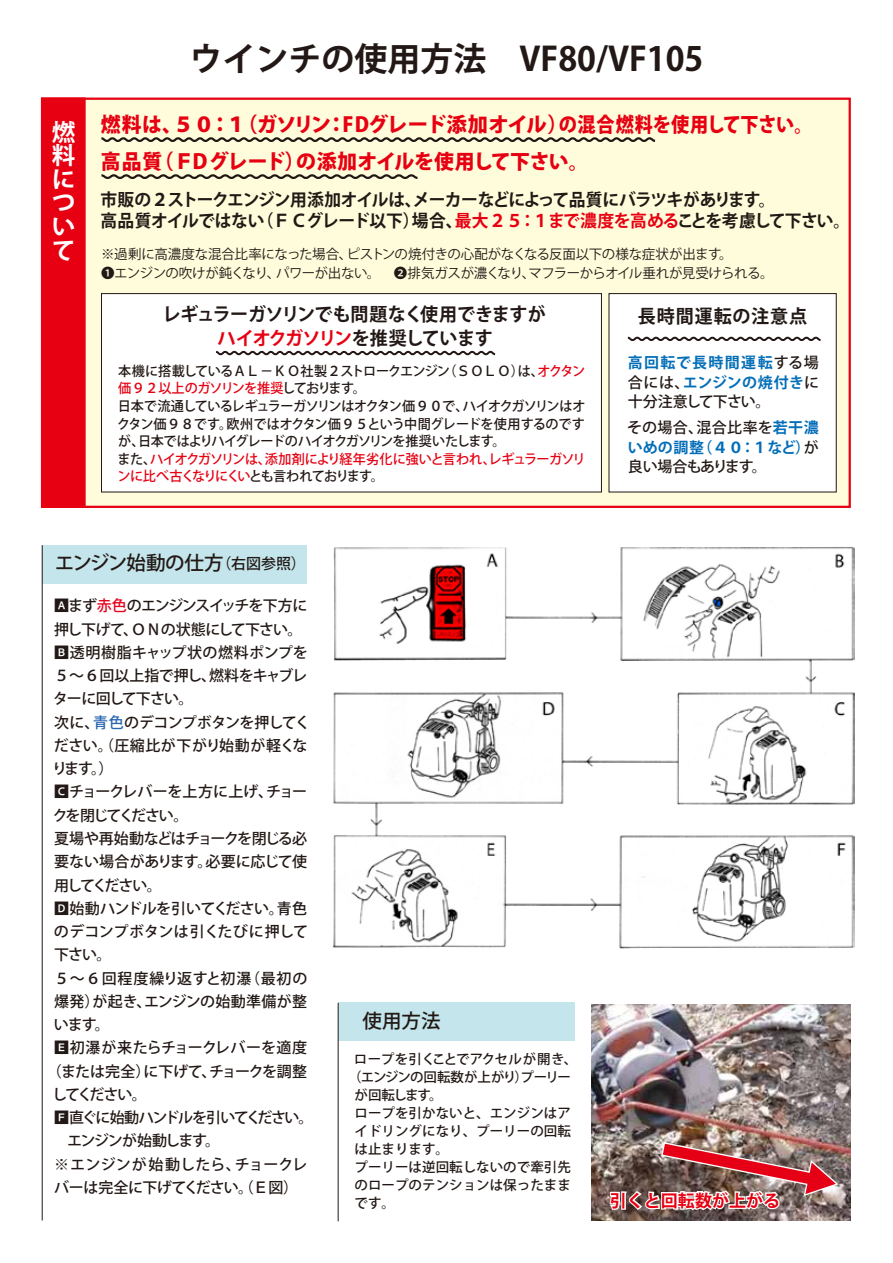
<style>
.page{position:relative;width:893px;height:1263px;background:#fff}
.page>*{position:absolute;margin:0;border:0;box-sizing:border-box;transform-origin:0 0}
.t1{font:700 33px "Koz Go Pr 6 N";color:#221815}
.t2{font:700 23.7px "Koz Go Pr 6 N";color:#fff}
.t3{font:800 20.4px/36.6px "Koz Go Pr 6 N";letter-spacing:-.01em;color:#e60012}
.t4{font:500 19.5px "Koz Go Pr 6 N";letter-spacing:-.01em;color:#221815}
.t5{font:700 18.6px/24.3px "Koz Go Pr 6 N";letter-spacing:-.02em;color:#221815;text-align:center}
.t6{font:700 18.6px "Koz Go Pr 6 N";letter-spacing:.05em;color:#221815}
.t7{font:700 17.25px/21.3px "Koz Go Pr 6 N";letter-spacing:-.04em;color:#221815}
.t8{font:700 16.95px "Koz Go Pr 6 N";color:#e60012}
.t9{font:500 15px/19.4px "Koz Go Pr 6 N";letter-spacing:-.035em;color:#221815;text-align:justify}
.t10{font:500 15px "Koz Go Pr 6 N";letter-spacing:-.055em;color:#221815}
.t11{font:500 15px "Koz Go Pr 6 N";letter-spacing:-.07em;color:#221815}
.t12{font:500 15px "Koz Go Pr 6 N";letter-spacing:-.015em;color:#221815}
.t13{font:500 15px "Koz Go Pr 6 N";letter-spacing:-.08em;color:#221815}
.t14{font:500 15px "Koz Go Pr 6 N";letter-spacing:.035em;color:#221815}
.t15{font:500 15px "Koz Go Pr 6 N";letter-spacing:-.005em;color:#221815}
.t16{font:500 15px "Koz Go Pr 6 N";letter-spacing:-.01em;color:#221815}
.t17{font:500 15px "Koz Go Pr 6 N";letter-spacing:.02em;color:#221815}
.t18{font:500 15px "Koz Go Pr 6 N";letter-spacing:.03em;color:#221815}
.t19{font:500 15px "Koz Go Pr 6 N";color:#221815}
.t20{font:500 15px "Koz Go Pr 6 N";letter-spacing:.055em;color:#221815}
.t21{font:500 15px "Koz Go Pr 6 N";letter-spacing:.025em;color:#221815}
.t22{font:500 15px "Koz Go Pr 6 N";letter-spacing:.01em;color:#221815}
.t23{font:500 15px "Koz Go Pr 6 N";letter-spacing:-.09em;color:#221815}
.t24{font:500 15px "Koz Go Pr 6 N";letter-spacing:-.115em;color:#221815}
.t25{font:500 15px "Koz Go Pr 6 N";letter-spacing:-.135em;color:#221815}
.t26{font:500 13.5px/17.5px "Koz Go Pr 6 N";letter-spacing:-.05em;color:#221815}
.t27{font:13.5px/19.5px "Koz Go Pr 6 N";letter-spacing:-.03em;color:#221815}
.t28{font:500 13.5px "Koz Go Pr 6 N";letter-spacing:-.015em;color:#221815}
.t29{font:500 13.5px "Koz Go Pr 6 N";letter-spacing:-.035em;color:#221815}
.s1{color:#e60012}
.s2{font-weight:700;color:#036eb8}
.s3{font-size:15px}
.s4{color:#e6031d}
.s5{color:#2967b1}
</style>
<div class="page">
<div style="left:42px;top:545px;width:265px;height:38px;background:#c3e5eb"></div>
<img style="left:592px;top:1004px;width:258px;height:216px">
<div style="left:338px;top:1003px;width:236px;height:38px;background:#c3e5eb"></div>
<img style="left:333px;top:547px;width:521px;height:401px">
<img style="left:607px;top:1129px;width:233px;height:83px">
<hr style="left:338px;top:1003px;width:1px;height:218px;background:#221815">
<hr style="left:42px;top:545px;width:1px;height:675px;background:#221815">
<div style="left:41px;top:98px;width:810px;height:410px;background:#fffcdb;border:2px solid #e60012"></div>
<div style="left:101px;top:293px;width:501px;height:199px;background:#fff;border:1px solid #221714"></div>
<div style="left:609px;top:293px;width:228px;height:199px;background:#fff;border:1px solid #221714"></div>
<div style="left:41px;top:97px;width:45px;height:411px;background:#e60012;border:3px solid #e60012"></div>
<svg style="left:101px;top:137px;width:555px;height:5px"></svg>
<svg style="left:216px;top:350px;width:280px;height:6px"></svg>
<svg style="left:627px;top:336px;width:194px;height:5px"></svg>
<svg style="left:101px;top:174px;width:317px;height:5px"></svg>
<h2 class="t2" style="left:52px;top:119px;width:25px">燃</h2>
<h2 class="t2" style="left:52px;top:142px;width:25px">料</h2>
<h2 class="t2" style="left:52px;top:166px;width:25px">に</h2>
<h2 class="t2" style="left:52px;top:189px;width:25px">つ</h2>
<h2 class="t2" style="left:52px;top:213px;width:25px">い</h2>
<h2 class="t2" style="left:52px;top:237px;width:25px">て</h2>
<h1 class="t1" style="left:190px;top:41px;width:515px">ウインチの使用方法　VF80/VF105</h1>
<h3 class="t3" style="left:101px;top:107px;width:713px">燃料は、５０：１（ガソリン：FDグレード添加オイル）の混合燃料を使用して下さい。高品質（ＦＤグレード）の添加オイルを使用して下さい。</h3>
<p class="t7" style="left:100px;top:189px;width:751px">市販の２ストークエンジン用添加オイルは、メーカーなどによって品質にバラツキがあります。<br>高品質オイルではない（ＦＣグレード以下）場合、<span class="s1">最大２５：１まで濃度を高める</span>ことを考慮して下さい。</p>
<p class="t27" style="left:101px;top:244px;width:674px">※過剰に高濃度な混合比率になった場合、ピストンの焼付きの心配がなくなる反面以下の様な症状が出ます。<br>❶エンジンの吹けが鈍くなり、パワーが出ない。　❷排気ガスが濃くなり、マフラーからオイル垂れが見受けられる。</p>
<h3 class="t5" style="left:162px;top:302px;width:385px">レギュラーガソリンでも問題なく使用できますが<span class="s1">ハイオクガソリン</span>を推奨しています</h3>
<p class="t26" style="left:117px;top:362px;width:470px">本機に搭載しているＡＬ－ＫＯ社製２ストロークエンジン（ＳＯＬＯ）は、<span class="s1">オクタン価９２以上のガソリンを推奨</span>しております。<br>日本で流通しているレギュラーガソリンはオクタン価９０で、ハイオクガソリンはオクタン価９８です。欧州ではオクタン価９５という中間グレードを使用するのですが、日本ではよりハイグレードのハイオクガソリンを推奨いたします。<br>また、<span class="s1">ハイオクガソリンは、添加剤により経年劣化に強いと言われ、レギュラーガソリンに比べ古くなりにくい</span>とも言われております。</p>
<h3 class="t6" style="left:638px;top:306px;width:171px">長時間運転の注意点</h3>
<p class="t9" style="left:628px;top:353px;width:193px"><span class="s2">高回転で長時間運転</span>する場合には、<span class="s2">エンジンの焼付き</span>に十分注意して下さい。</p>
<p class="t9" style="left:627px;top:418px;width:193px">その場合、混合比率を<span class="s2">若干濃いめの調整（４０：１など）</span>が良い場合もあります。</p>
<h3 class="t4" style="left:55px;top:552px;width:252px">エンジン始動の仕方<span class="s3">（右図参照）</span></h3>
<p class="t11" style="left:54px;top:597px;width:255px">Aまず<span class="s4">赤色</span>のエンジンスイッチを下方に</p>
<p class="t10" style="left:54px;top:621px;width:250px">押し下げて、ＯＮの状態にして下さい。</p>
<p class="t18" style="left:54px;top:644px;width:255px">B透明樹脂キャップ状の燃料ポンプを</p>
<p class="t9" style="left:54px;top:666px;width:255px">５～６回以上指で押し、燃料をキャブレ</p>
<p class="t11" style="left:53px;top:690px;width:142px">ターに回して下さい。</p>
<p class="t9" style="left:54px;top:713px;width:258px">次に、<span class="s5">青色</span>のデコンプボタンを押してく</p>
<p class="t14" style="left:54px;top:737px;width:255px">ださい。（圧縮比が下がり始動が軽くな</p>
<p class="t9" style="left:52px;top:759px;width:63px">ります。）</p>
<p class="t15" style="left:54px;top:783px;width:255px">Cチョークレバーを上方に上げ、チョー</p>
<p class="t24" style="left:53px;top:807px;width:137px">クを閉じてください。</p>
<p class="t10" style="left:54px;top:830px;width:255px">夏場や再始動などはチョークを閉じる必</p>
<p class="t16" style="left:54px;top:853px;width:255px">要ない場合があります。必要に応じて使</p>
<p class="t25" style="left:54px;top:876px;width:109px">用してください。</p>
<p class="t9" style="left:54px;top:899px;width:255px">D始動ハンドルを引いてください。青色</p>
<p class="t19" style="left:54px;top:923px;width:256px">のデコンプボタンは引くたびに押して</p>
<p class="t9" style="left:54px;top:945px;width:59px">下さい。</p>
<p class="t20" style="left:54px;top:969px;width:255px">５～６回程度繰り返すと初瀑（最初の</p>
<p class="t17" style="left:54px;top:993px;width:255px">爆発）が起き、エンジンの始動準備が整</p>
<p class="t9" style="left:54px;top:1015px;width:57px">います。</p>
<p class="t21" style="left:54px;top:1039px;width:255px">E初瀑が来たらチョークレバーを適度</p>
<p class="t12" style="left:47px;top:1062px;width:262px">（または完全）に下げて、チョークを調整</p>
<p class="t9" style="left:52px;top:1085px;width:96px">してください。</p>
<p class="t13" style="left:54px;top:1109px;width:261px">F直ぐに始動ハンドルを引いてください。</p>
<p class="t23" style="left:67px;top:1132px;width:155px">エンジンが始動します。</p>
<p class="t22" style="left:54px;top:1155px;width:255px">※エンジンが始動したら、チョークレ</p>
<p class="t9" style="left:54px;top:1178px;width:246px">バーは完全に下げてください。（Ｅ図）</p>
<h3 class="t4" style="left:363px;top:1010px;width:79px">使用方法</h3>
<p class="t28" style="left:354px;top:1051px;width:225px">ロープを引くことでアクセルが開き、</p>
<p class="t29" style="left:348px;top:1069px;width:224px">（エンジンの回転数が上がり）プーリー</p>
<p class="t28" style="left:354px;top:1087px;width:90px">が回転します。</p>
<p class="t28" style="left:354px;top:1105px;width:218px">ロープを引かないと、エンジンはア</p>
<p class="t28" style="left:354px;top:1123px;width:218px">イドリングになり、プーリーの回転</p>
<p class="t28" style="left:354px;top:1141px;width:96px">は止まります。</p>
<p class="t28" style="left:354px;top:1159px;width:218px">プーリーは逆回転しないので牽引先</p>
<p class="t28" style="left:354px;top:1177px;width:218px">のロープのテンションは保ったまま</p>
<p class="t28" style="left:354px;top:1195px;width:42px">です。</p>
<p class="t8" style="left:610px;top:1191px;width:172px">引くと回転数が上がる</p>
</div>
